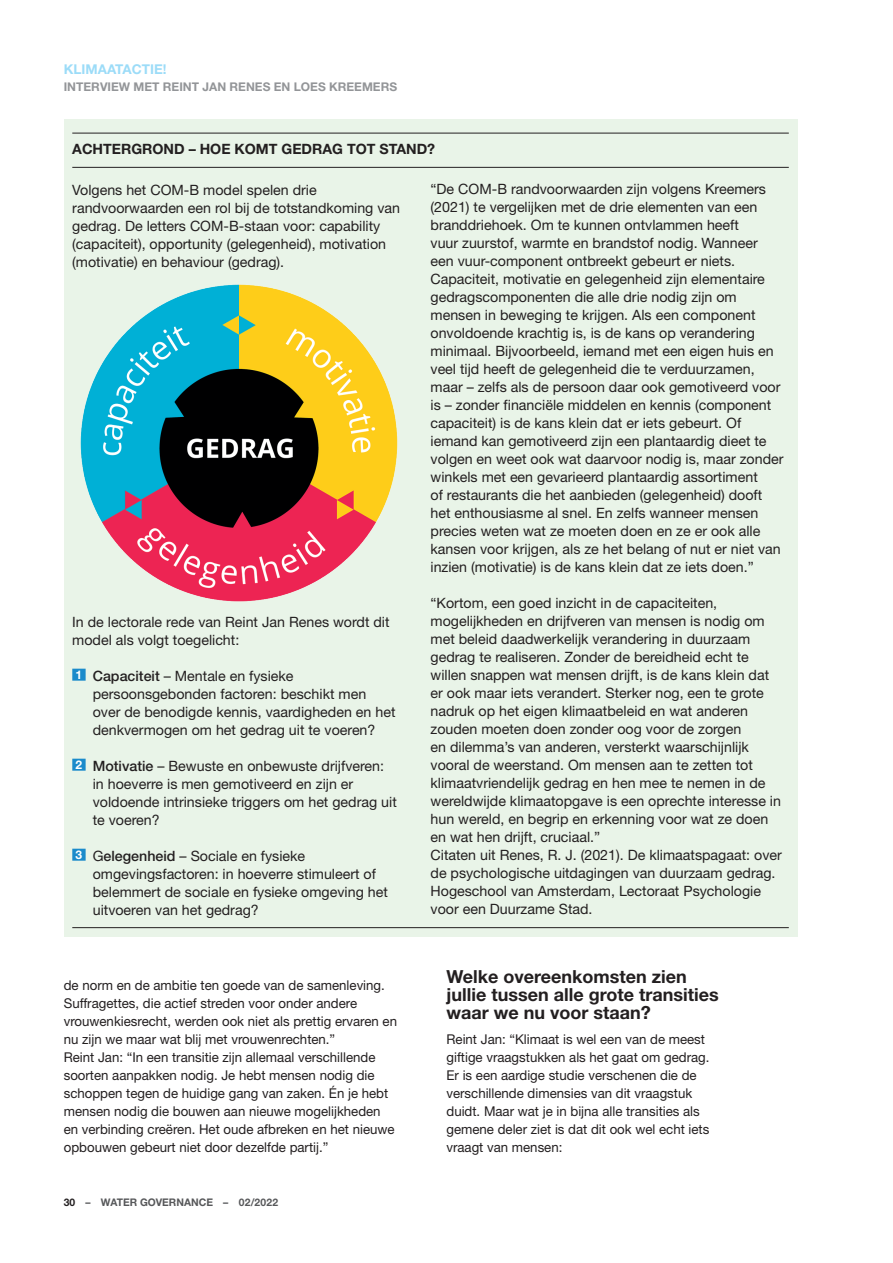
<style>
.page{position:relative;width:893px;height:1263px;background:#fff}
.page>*{position:absolute;margin:0;border:0;box-sizing:border-box;transform-origin:0 0}
.t1{font:700 18px/18px "Helvetica Neue";color:#231f20}
.t2{font:14.25px/18px "Helvetica Neue";color:#231f20}
.t3{font:700 14.25px "Helvetica Neue";color:#231f20}
.t4{font:13.5px/18px "Helvetica Neue";color:#231f20}
.t5{font:700 13.5px "Helvetica Neue";color:#9cdcf8}
.t6{font:700 12px "Helvetica Neue";color:#939598}
.t7{font:700 10.5px "Helvetica Neue";color:#57585a}
.s1{font-weight:700;font-size:12px;color:#fff}
.s2{font-weight:500}
.s3{color:#231f20}
</style>
<div class="page">
<div style="left:64px;top:119px;width:733px;height:817px;background:#e9f4e8"></div>
<hr style="left:72px;top:133px;width:717px;height:1px;background:#231f20">
<hr style="left:72px;top:167px;width:717px;height:1px;background:#231f20">
<div style="left:72px;top:669px;width:14px;height:12px;background:#1b8bcb"></div>
<div style="left:72px;top:759px;width:14px;height:12px;background:#1b8bcb"></div>
<div style="left:72px;top:849px;width:14px;height:12px;background:#1b8bcb"></div>
<img style="left:80px;top:285px;width:317px;height:317px">
<hr style="left:72px;top:927px;width:717px;height:1px;background:#231f20">
<p class="t5" style="left:64px;top:61px;width:104px">KLIMAATACTIE!</p>
<p class="t6" style="left:64px;top:80px;width:335px">INTERVIEW MET REINT JAN RENES EN LOES KREEMERS</p>
<p class="t3" style="left:72px;top:140px;width:364px">ACHTERGROND – HOE KOMT GEDRAG TOT STAND?</p>
<p class="t2" style="left:72px;top:180px;width:329px">Volgens het COM-B model spelen drie randvoorwaarden een rol bij de totstandkoming van gedrag. De letters COM-B-staan voor: capability (capaciteit), opportunity (gelegenheid), motivation (motivatie) en behaviour (gedrag).</p>
<p class="t2" style="left:431px;top:180px;width:354px">“De COM-B randvoorwaarden zijn volgens Kreemers (2021) te vergelijken met de drie elementen van een branddriehoek. Om te kunnen ontvlammen heeft<br>vuur zuurstof, warmte en brandstof nodig. Wanneer een vuur-component ontbreekt gebeurt er niets.<br>Capaciteit, motivatie en gelegenheid zijn elementaire gedragscomponenten die alle drie nodig zijn om mensen in beweging te krijgen. Als een component onvoldoende krachtig is, is de kans op verandering minimaal. Bijvoorbeeld, iemand met een eigen huis en veel tijd heeft de gelegenheid die te verduurzamen, maar – zelfs als de persoon daar ook gemotiveerd voor is – zonder financiële middelen en kennis (component capaciteit) is de kans klein dat er iets gebeurt. Of iemand kan gemotiveerd zijn een plantaardig dieet te volgen en weet ook wat daarvoor nodig is, maar zonder winkels met een gevarieerd plantaardig assortiment<br>of restaurants die het aanbieden (gelegenheid) dooft het enthousiasme al snel. En zelfs wanneer mensen precies weten wat ze moeten doen en ze er ook alle kansen voor krijgen, als ze het belang of nut er niet van inzien (motivatie) is de kans klein dat ze iets doen.”</p>
<p class="t2" style="left:431px;top:594px;width:353px">“Kortom, een goed inzicht in de capaciteiten, mogelijkheden en drijfveren van mensen is nodig om met beleid daadwerkelijk verandering in duurzaam gedrag te realiseren. Zonder de bereidheid echt te willen snappen wat mensen drijft, is de kans klein dat er ook maar iets verandert. Sterker nog, een te grote nadruk op het eigen klimaatbeleid en wat anderen zouden moeten doen zonder oog voor de zorgen<br>en dilemma’s van anderen, versterkt waarschijnlijk vooral de weerstand. Om mensen aan te zetten tot klimaatvriendelijk gedrag en hen mee te nemen in de wereldwijde klimaatopgave is een oprechte interesse in hun wereld, en begrip en erkenning voor wat ze doen en wat hen drijft, cruciaal.”<br>Citaten uit Renes, R. J. (2021). De klimaatspagaat: over de psychologische uitdagingen van duurzaam gedrag.<br>Hogeschool van Amsterdam, Lectoraat Psychologie voor een Duurzame Stad.</p>
<p class="t2" style="left:72px;top:612px;width:319px">In de lectorale rede van Reint Jan Renes wordt dit model als volgt toegelicht:</p>
<p class="t2" style="left:93px;top:666px;width:304px;text-indent:-17px"><span class="s1">1</span> <span class="s2">Capaciteit</span> – Mentale en fysieke persoonsgebonden factoren: beschikt men over de benodigde kennis, vaardigheden en het denkvermogen om het gedrag uit te voeren?</p>
<p class="t2" style="left:93px;top:756px;width:306px;text-indent:-17px"><span class="s1">2</span> <span class="s2">Motivatie</span> – Bewuste en onbewuste drijfveren: in hoeverre is men gemotiveerd en zijn er voldoende intrinsieke triggers om het gedrag uit te voeren?</p>
<p class="t2" style="left:93px;top:846px;width:297px;text-indent:-17px"><span class="s1">3</span> G<span class="s2">elegenheid</span> – Sociale en fysieke omgevingsfactoren: in hoeverre stimuleert of belemmert de sociale en fysieke omgeving het uitvoeren van het gedrag?</p>
<p class="t4" style="left:64px;top:976px;width:335px">de norm en de ambitie ten goede van de samenleving.<br>Suffragettes, die actief streden voor onder andere vrouwenkiesrecht, werden ook niet als prettig ervaren en nu zijn we maar wat blij met vrouwenrechten.”<br>Reint Jan: “In een transitie zijn allemaal verschillende soorten aanpakken nodig. Je hebt mensen nodig die schoppen tegen de huidige gang van zaken. Én je hebt mensen nodig die bouwen aan nieuwe mogelijkheden en verbinding creëren. Het oude afbreken en het nieuwe opbouwen gebeurt niet door dezelfde partij.”</p>
<p class="t7" style="left:64px;top:1196px;width:216px"><span class="s3">30</span> – WATER GOVERNANCE – 02/2022</p>
<p class="t1" style="left:446px;top:967px;width:274px">Welke overeenkomsten zien jullie tussen alle grote transities waar we nu voor staan?</p>
<p class="t4" style="left:446px;top:1030px;width:264px">Reint Jan: “Klimaat is wel een van de meest giftige vraagstukken als het gaat om gedrag.<br>Er is een aardige studie verschenen die de verschillende dimensies van dit vraagstuk duidt. Maar wat je in bijna alle transities als gemene deler ziet is dat dit ook wel echt iets vraagt van mensen:</p>
</div>
